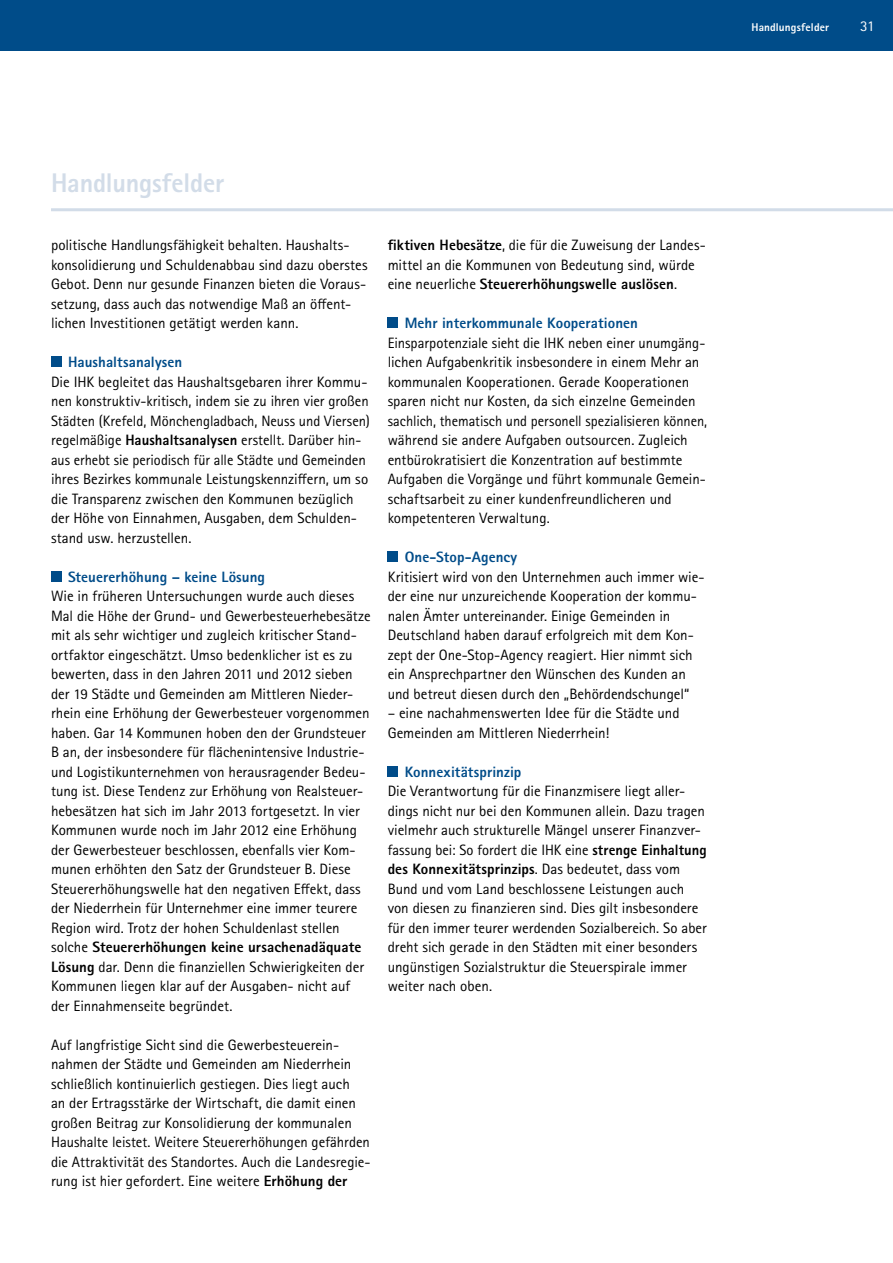
<style>
.page{position:relative;width:893px;height:1263px;background:#fff}
.page>*{position:absolute;margin:0;border:0;box-sizing:border-box;transform-origin:0 0}
.t1{font:800 27px "Rotis Sans Serif Pro";letter-spacing:-.005em;color:#d2dce8}
.t2{font:15px/19.5px "Rotis Sans Serif Pro";letter-spacing:-.005em;color:#000}
.t3{font:800 15px "Rotis Sans Serif Pro";color:#004c89}
.t4{font:15px "Rotis Sans Serif Pro";color:#fff}
.t5{font:800 11.25px "Rotis Sans Serif Pro";letter-spacing:.015em;color:#fff}
.s1{font-weight:800}
</style>
<div class="page">
<div style="left:0;top:0;width:893px;height:51px;background:#004c89"></div>
<div style="left:51px;top:357px;width:11px;height:10px;background:#004c89"></div>
<div style="left:51px;top:571px;width:11px;height:11px;background:#004c89"></div>
<div style="left:388px;top:318px;width:10px;height:10px;background:#004c89"></div>
<div style="left:388px;top:552px;width:10px;height:10px;background:#004c89"></div>
<div style="left:388px;top:766px;width:10px;height:11px;background:#004c89"></div>
<hr style="left:51px;top:208px;width:842px;height:3px;background:#d2dce8">
<p class="t5" style="left:751px;top:20px;width:79px">Handlungsfelder</p>
<p class="t4" style="left:860px;top:17px;width:16px">31</p>
<h1 class="t1" style="left:51px;top:165px;width:175px">Handlungsfelder</h1>
<p class="t2" style="left:51px;top:236px;width:318px">politische Handlungsfähigkeit behalten. Haushalts&shy;konsolidierung und Schuldenabbau sind dazu oberstes Gebot. Denn nur gesunde Finanzen bieten die Voraus&shy;setzung, dass auch das notwendige Maß an öffent&shy;lichen Investitionen getätigt werden kann.</p>
<p class="t3" style="left:68px;top:353px;width:116px">Haushaltsanalysen</p>
<p class="t2" style="left:51px;top:372px;width:320px">Die IHK begleitet das Haushaltsgebaren ihrer Kommu&shy;nen konstruktiv-kritisch, indem sie zu ihren vier großen Städten (Krefeld, Mönchengladbach, Neuss und Viersen) regelmäßige <span class="s1">Haushaltsanalysen</span> erstellt. Darüber hin&shy;aus erhebt sie periodisch für alle Städte und Gemeinden ihres Bezirkes kommunale Leistungskennziffern, um so die Transparenz zwischen den Kommunen bezüglich der Höhe von Einnahmen, Ausgaben, dem Schulden&shy;stand usw. herzustellen.</p>
<p class="t3" style="left:68px;top:567px;width:198px">Steuererhöhung – keine Lösung</p>
<p class="t2" style="left:51px;top:587px;width:321px">Wie in früheren Untersuchungen wurde auch dieses Mal die Höhe der Grund- und Gewerbesteuerhebesätze mit als sehr wichtiger und zugleich kritischer Stand&shy;ortfaktor eingeschätzt. Umso bedenklicher ist es zu bewerten, dass in den Jahren 2011 und 2012 sieben der 19 Städte und Gemeinden am Mittleren Nieder&shy;rhein eine Erhöhung der Gewerbesteuer vorgenommen haben. Gar 14 Kommunen hoben den der Grundsteuer B an, der insbesondere für flächenintensive Industrie&shy;und Logistikunternehmen von herausragender Bedeu&shy;tung ist. Diese Tendenz zur Erhöhung von Realsteuer&shy;hebesätzen hat sich im Jahr 2013 fortgesetzt. In vier Kommunen wurde noch im Jahr 2012 eine Erhöhung der Gewerbesteuer beschlossen, ebenfalls vier Kom&shy;munen erhöhten den Satz der Grundsteuer B. Diese Steuererhöhungswelle hat den negativen Effekt, dass der Niederrhein für Unternehmer eine immer teurere -Region wird. Trotz der hohen Schuldenlast stellen solche <span class="s1">Steuererhöhungen keine ursachenadäquate -Lösung</span> dar. Denn die finanziellen Schwierigkeiten der Kommunen liegen klar auf der Ausgaben- nicht auf der Einnahmenseite begründet.</p>
<p class="t2" style="left:51px;top:1035px;width:321px">Auf langfristige Sicht sind die Gewerbesteuerein&shy;nahmen der Städte und Gemeinden am Niederrhein schließlich kontinuierlich gestiegen. Dies liegt auch<br>an der Ertragsstärke der Wirtschaft, die damit einen großen Beitrag zur Konsolidierung der kommunalen Haushalte leistet. Weitere Steuererhöhungen gefährden die Attraktivität des Standortes. Auch die Landesregie&shy;rung ist hier gefordert. Eine weitere <span class="s1">Erhöhung der</span></p>
<p class="t2" style="left:388px;top:236px;width:320px"><span class="s1">fiktiven Hebesätze</span>, die für die Zuweisung der Landes&shy;mittel an die Kommunen von Bedeutung sind, würde eine neuerliche <span class="s1">Steuererhöhungswelle auslösen</span>.</p>
<p class="t3" style="left:405px;top:314px;width:235px">Mehr interkommunale Kooperationen</p>
<p class="t2" style="left:388px;top:333px;width:321px">Einsparpotenziale sieht die IHK neben einer unumgäng&shy;lichen Aufgabenkritik insbesondere in einem Mehr an kommunalen Kooperationen. Gerade Kooperationen sparen nicht nur Kosten, da sich einzelne Gemeinden sachlich, thematisch und personell spezialisieren können, während sie andere Aufgaben outsourcen. Zugleich entbürokratisiert die Konzentration auf bestimmte Aufgaben die Vorgänge und führt kommunale Gemein&shy;schaftsarbeit zu einer kundenfreundlicheren und kompetenteren Verwaltung.</p>
<p class="t3" style="left:405px;top:548px;width:114px">One-Stop-Agency</p>
<p class="t2" style="left:388px;top:567px;width:318px">Kritisiert wird von den Unternehmen auch immer wie&shy;der eine nur unzureichende Kooperation der kommu&shy;nalen Ämter untereinander. Einige Gemeinden in Deutschland haben darauf erfolgreich mit dem Kon&shy;zept der One-Stop-Agency reagiert. Hier nimmt sich ein Ansprechpartner den Wünschen des Kunden an und betreut diesen durch den „Behördendschungel“</p>
<p class="t2" style="left:388px;top:704px;width:294px">– eine nachahmenswerten Idee für die Städte und<br>Gemeinden am Mittleren Niederrhein!</p>
<p class="t3" style="left:405px;top:762px;width:118px">Konnexitätsprinzip</p>
<p class="t2" style="left:388px;top:782px;width:321px">Die Verantwortung für die Finanzmisere liegt aller&shy;dings nicht nur bei den Kommunen allein. Dazu tragen vielmehr auch strukturelle Mängel unserer Finanzver&shy;fassung bei: So fordert die IHK eine <span class="s1">strenge Einhaltung des Konnexitätsprinzips</span>. Das bedeutet, dass vom Bund und vom Land beschlossene Leistungen auch von diesen zu finanzieren sind. Dies gilt insbesondere für den immer teurer werdenden Sozialbereich. So aber dreht sich gerade in den Städten mit einer besonders ungünstigen Sozialstruktur die Steuerspirale immer weiter nach oben.</p>
</div>
